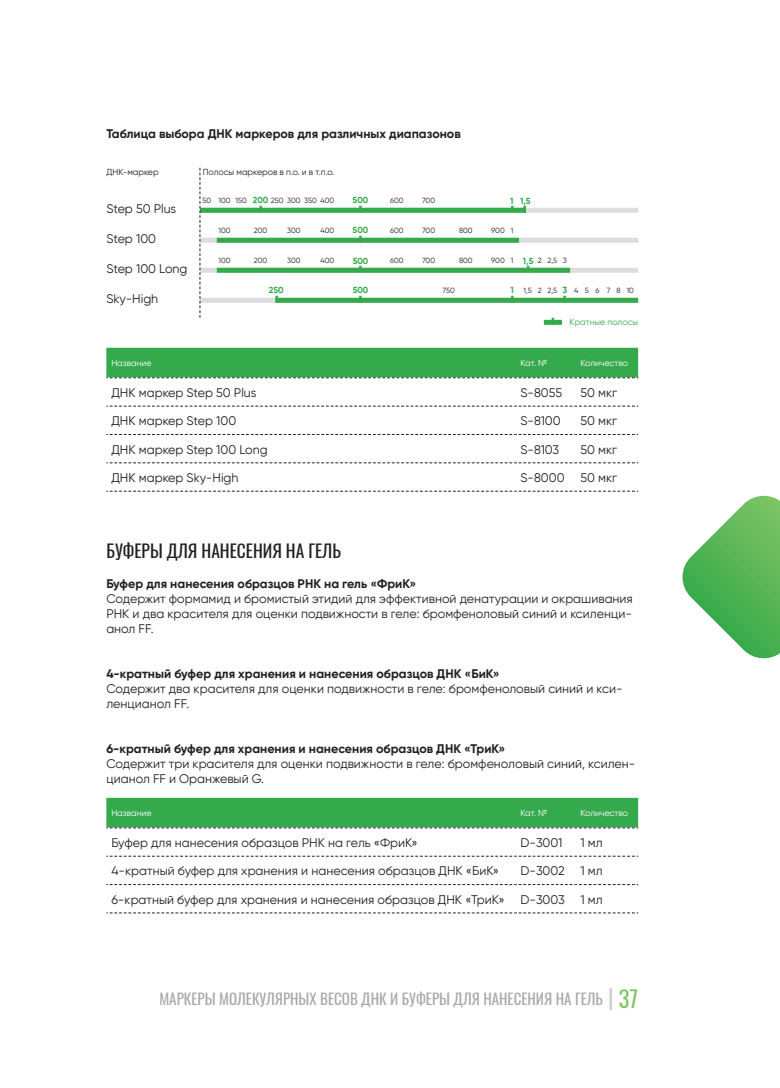
<style>
.page{position:relative;width:780px;height:1088px;background:#fff}
.page>*{position:absolute;margin:0;border:0;box-sizing:border-box;transform-origin:0 0}
.t1{font:17.5px "Oswald";color:#231f20}
.t2{font:15px "Oswald";color:#a8a9ad}
.t3{font:12.5px/15px "Gilroy";color:#231f20}
.t4{font:700 12.5px "Gilroy";color:#231f20}
.t5{font:8.75px "Gilroy";color:#fff}
.t6{font:8.75px "Gilroy";color:#231f20}
.t7{font:700 8.75px "Gilroy";letter-spacing:-.005em;color:#35aa4c}
.t8{font:8.75px "Gilroy";color:#35aa4c}
.t9{font:7.5px "Gilroy";color:#231f20}
.s1{font-size:22.5px;color:#c7c8ca}
.s2{font-size:22.5px;color:#7ec568}
</style>
<div class="page">
<svg style="left:682px;top:496px;width:98px;height:163px"></svg>
<div style="left:200px;top:298px;width:438px;height:5px;background:#dcdddf"></div>
<div style="left:200px;top:268px;width:438px;height:5px;background:#dcdddf"></div>
<div style="left:200px;top:208px;width:438px;height:5px;background:#dcdddf"></div>
<div style="left:200px;top:238px;width:438px;height:5px;background:#dcdddf"></div>
<div style="left:200px;top:208px;width:326px;height:5px;background:#35aa4c"></div>
<div style="left:217px;top:238px;width:302px;height:5px;background:#35aa4c"></div>
<div style="left:217px;top:268px;width:353px;height:5px;background:#35aa4c"></div>
<div style="left:275px;top:298px;width:363px;height:5px;background:#35aa4c"></div>
<svg style="left:199px;top:168px;width:1px;height:150px"></svg>
<div style="left:544px;top:320px;width:18px;height:5px;background:#35aa4c"></div>
<svg style="left:106px;top:406px;width:532px;height:1px"></svg>
<svg style="left:106px;top:434px;width:532px;height:1px"></svg>
<svg style="left:106px;top:462px;width:532px;height:1px"></svg>
<svg style="left:106px;top:491px;width:532px;height:1px"></svg>
<div style="left:106px;top:348px;width:532px;height:30px;background:#35aa4c"></div>
<svg style="left:106px;top:856px;width:532px;height:1px"></svg>
<svg style="left:106px;top:884px;width:532px;height:1px"></svg>
<svg style="left:106px;top:912px;width:532px;height:1px"></svg>
<div style="left:106px;top:798px;width:532px;height:30px;background:#35aa4c"></div>
<p class="t4" style="left:106px;top:126px;width:356px">Таблица выбора ДНК маркеров для различных диапазонов</p>
<p class="t6" style="left:106px;top:166px;width:54px">ДНК-маркер</p>
<p class="t6" style="left:203px;top:166px;width:133px">Полосы маркеров в п.о. и в т.п.о.</p>
<p class="t3" style="left:106px;top:201px;width:71px">Step 50 Plus</p>
<p class="t3" style="left:106px;top:231px;width:51px">Step 100</p>
<p class="t3" style="left:106px;top:261px;width:83px">Step 100 Long</p>
<p class="t3" style="left:106px;top:291px;width:53px">Sky-High</p>
<p class="t7" style="left:253px;top:195px;width:17px">200</p>
<p class="t9" style="left:287px;top:196px;width:48px">300 350 400</p>
<p class="t7" style="left:352px;top:195px;width:17px">500</p>
<p class="t9" style="left:390px;top:196px;width:15px">600</p>
<p class="t9" style="left:422px;top:196px;width:14px">700</p>
<p class="t7" style="left:510px;top:195px;width:22px">1 1,5</p>
<p class="t9" style="left:202px;top:196px;width:46px">50 100 150</p>
<p class="t9" style="left:271px;top:196px;width:14px">250</p>
<p class="t9" style="left:218px;top:226px;width:14px">100</p>
<p class="t9" style="left:254px;top:226px;width:15px">200</p>
<p class="t9" style="left:287px;top:226px;width:15px">300</p>
<p class="t9" style="left:320px;top:226px;width:15px">400</p>
<p class="t7" style="left:352px;top:225px;width:17px">500</p>
<p class="t9" style="left:390px;top:226px;width:15px">600</p>
<p class="t9" style="left:422px;top:226px;width:14px">700</p>
<p class="t9" style="left:459px;top:226px;width:15px">800</p>
<p class="t9" style="left:491px;top:226px;width:24px">900 1</p>
<p class="t9" style="left:218px;top:256px;width:14px">100</p>
<p class="t9" style="left:254px;top:256px;width:15px">200</p>
<p class="t9" style="left:287px;top:256px;width:15px">300</p>
<p class="t9" style="left:320px;top:256px;width:15px">400</p>
<p class="t9" style="left:390px;top:256px;width:15px">600</p>
<p class="t9" style="left:422px;top:256px;width:14px">700</p>
<p class="t9" style="left:459px;top:256px;width:15px">800</p>
<p class="t9" style="left:491px;top:256px;width:23px">900 1</p>
<p class="t9" style="left:537px;top:256px;width:5px">2</p>
<p class="t9" style="left:563px;top:256px;width:5px">3</p>
<p class="t7" style="left:353px;top:255px;width:17px">500</p>
<p class="t7" style="left:523px;top:255px;width:12px">1,5</p>
<p class="t9" style="left:547px;top:256px;width:11px">2,5</p>
<p class="t7" style="left:269px;top:285px;width:16px">250</p>
<p class="t7" style="left:353px;top:284px;width:17px">500</p>
<p class="t9" style="left:442px;top:286px;width:14px">750</p>
<p class="t7" style="left:510px;top:285px;width:5px">1</p>
<p class="t9" style="left:537px;top:286px;width:5px">2</p>
<p class="t9" style="left:574px;top:286px;width:16px">4 5</p>
<p class="t9" style="left:523px;top:286px;width:10px">1,5</p>
<p class="t7" style="left:562px;top:285px;width:6px">3</p>
<p class="t9" style="left:595px;top:286px;width:40px">6 7810</p>
<p class="t9" style="left:547px;top:286px;width:11px">2,5</p>
<p class="t8" style="left:569px;top:316px;width:70px">Кратные полосы</p>
<p class="t5" style="left:111px;top:358px;width:42px">Название</p>
<p class="t5" style="left:520px;top:358px;width:28px">Кат. №</p>
<p class="t5" style="left:580px;top:358px;width:49px">Количество</p>
<p class="t3" style="left:111px;top:385px;width:147px">ДНК маркер Step 50 Plus</p>
<p class="t3" style="left:520px;top:385px;width:43px">S-8055</p>
<p class="t3" style="left:580px;top:385px;width:38px">50 мкг</p>
<p class="t3" style="left:111px;top:413px;width:126px">ДНК маркер Step 100</p>
<p class="t3" style="left:520px;top:413px;width:42px">S-8100</p>
<p class="t3" style="left:580px;top:413px;width:38px">50 мкг</p>
<p class="t3" style="left:111px;top:442px;width:158px">ДНК маркер Step 100 Long</p>
<p class="t3" style="left:520px;top:442px;width:40px">S-8103</p>
<p class="t3" style="left:580px;top:442px;width:38px">50 мкг</p>
<p class="t3" style="left:111px;top:470px;width:129px">ДНК маркер Sky-High</p>
<p class="t3" style="left:520px;top:470px;width:46px">S-8000</p>
<p class="t3" style="left:580px;top:470px;width:38px">50 мкг</p>
<h1 class="t1" style="left:106px;top:535px;width:236px">БУФЕРЫ ДЛЯ НАНЕСЕНИЯ НА ГЕЛЬ</h1>
<p class="t4" style="left:106px;top:576px;width:311px">Буфер для нанесения образцов РНК на гель «ФриК»</p>
<p class="t3" style="left:106px;top:591px;width:528px;text-align:justify">Содержит формамид и бромистый этидий для эффективной денатурации и окрашивания РНК и два красителя для оценки подвижности в геле: бромфеноловый синий и ксиленци&shy;анол FF.</p>
<p class="t4" style="left:106px;top:666px;width:395px">4-кратный буфер для хранения и нанесения образцов ДНК «БиК»</p>
<p class="t3" style="left:106px;top:681px;width:517px">Содержит два красителя для оценки подвижности в геле: бромфеноловый синий и кси&shy;ленцианол FF.</p>
<p class="t4" style="left:106px;top:741px;width:400px">6-кратный буфер для хранения и нанесения образцов ДНК «ТриК»</p>
<p class="t3" style="left:106px;top:756px;width:530px">Содержит три красителя для оценки подвижности в геле: бромфеноловый синий, ксилен&shy;цианол FF и Оранжевый G.</p>
<p class="t5" style="left:111px;top:808px;width:42px">Название</p>
<p class="t5" style="left:520px;top:808px;width:28px">Кат. №</p>
<p class="t5" style="left:580px;top:808px;width:49px">Количество</p>
<p class="t3" style="left:111px;top:835px;width:308px">Буфер для нанесения образцов РНК на гель «ФриК»</p>
<p class="t3" style="left:520px;top:835px;width:43px">D-3001</p>
<p class="t3" style="left:580px;top:835px;width:24px">1 мл</p>
<p class="t3" style="left:111px;top:863px;width:389px">4-кратный буфер для хранения и нанесения образцов ДНК «БиК»</p>
<p class="t3" style="left:520px;top:863px;width:46px">D-3002</p>
<p class="t3" style="left:580px;top:863px;width:24px">1 мл</p>
<p class="t3" style="left:111px;top:892px;width:394px">6-кратный буфер для хранения и нанесения образцов ДНК «ТриК»</p>
<p class="t3" style="left:520px;top:892px;width:46px">D-3003</p>
<p class="t3" style="left:580px;top:892px;width:24px">1 мл</p>
<p class="t2" style="left:159px;top:986px;width:480px">МАРКЕРЫ МОЛЕКУЛЯРНЫХ ВЕСОВ ДНК И БУФЕРЫ ДЛЯ НАНЕСЕНИЯ НА ГЕЛЬ <span class="s1">|</span> <span class="s2">37</span></p>
</div>
